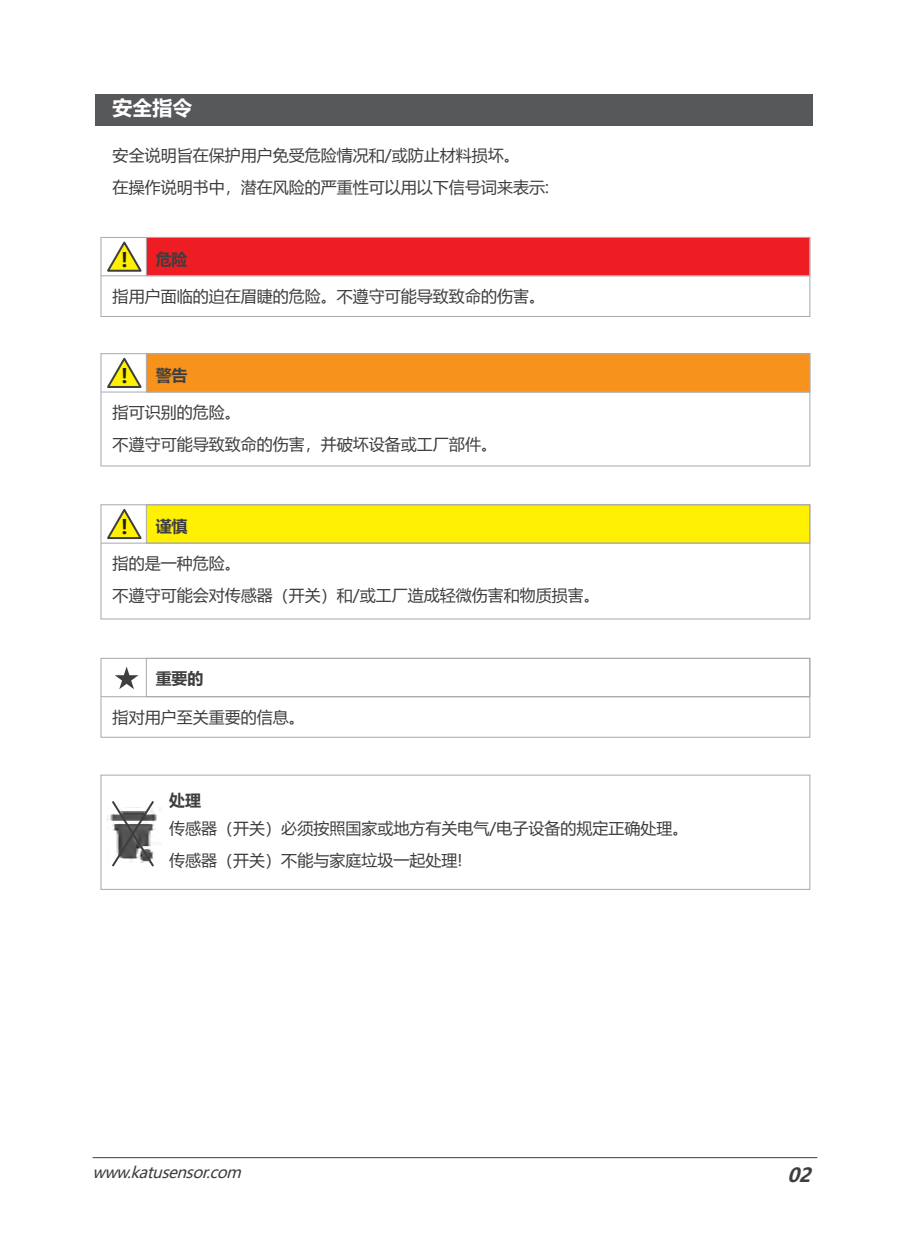
<style>
.page{position:relative;width:908px;height:1248px;background:#fff}
.page>*{position:absolute;margin:0;border:0;box-sizing:border-box;transform-origin:0 0}
.t1{font:700 20px "Microsoft Ya Hei";color:#fff}
.t2{font:700 20px "Microsoft Ya Hei";color:#231f20}
.t3{font:italic 700 19.2px "Microsoft Ya Hei";color:#3e3e3f}
.t4{font:16px/32px "Microsoft Ya Hei";color:#3e3e3f}
.t5{font:700 16px "Microsoft Ya Hei";color:#3e3e3f}
.t6{font:italic 15.6px "Microsoft Ya Hei";color:#3e3e3f}
</style>
<div class="page">
<hr style="left:93px;top:1156px;width:724px;height:2px;background:#3e3e3f">
<div style="left:95px;top:94px;width:717px;height:31px;background:#57585a"></div>
<div style="left:146px;top:237px;width:664px;height:39px;background:#ee1d23"></div>
<div style="left:100px;top:237px;width:710px;height:80px;border:1px solid #a8a9ad"></div>
<hr style="left:101px;top:275px;width:708px;height:1px;background:#a8a9ad">
<svg style="left:105px;top:238px;width:39px;height:34px"></svg>
<div style="left:146px;top:353px;width:664px;height:39px;background:#f7931d"></div>
<div style="left:100px;top:353px;width:710px;height:113px;border:1px solid #a8a9ad"></div>
<hr style="left:101px;top:391px;width:708px;height:1px;background:#a8a9ad">
<svg style="left:107px;top:357px;width:35px;height:31px"></svg>
<div style="left:146px;top:504px;width:664px;height:39px;background:#fff101"></div>
<div style="left:100px;top:504px;width:710px;height:115px;border:1px solid #a8a9ad"></div>
<hr style="left:101px;top:542px;width:708px;height:1px;background:#a8a9ad">
<svg style="left:107px;top:509px;width:35px;height:31px"></svg>
<div style="left:100px;top:657px;width:710px;height:80px;border:1px solid #a8a9ad"></div>
<hr style="left:101px;top:696px;width:708px;height:1px;background:#a8a9ad">
<svg style="left:115px;top:666px;width:23px;height:23px"></svg>
<div style="left:100px;top:774px;width:710px;height:115px;border:1px solid #a8a9ad"></div>
<svg style="left:110px;top:801px;width:46px;height:66px"></svg>
<p class="t1" style="left:113px;top:94px;width:81px">安全指令</p>
<p class="t4" style="left:113px;top:139px;width:437px">安全说明旨在保护用户免受危险情况和/或防止材料损坏。<br>在操作说明书中，潜在风险的严重性可以用以下信号词来表示:</p>
<p class="t2" style="left:121px;top:246px;width:8px">!</p>
<p class="t5" style="left:156px;top:248px;width:33px">危险</p>
<p class="t4" style="left:113px;top:279px;width:433px">指用户面临的迫在眉睫的危险。不遵守可能导致致命的伤害。</p>
<p class="t2" style="left:121px;top:362px;width:8px">!</p>
<p class="t5" style="left:156px;top:364px;width:33px">警告</p>
<p class="t4" style="left:113px;top:396px;width:385px">指可识别的危险。<br>不遵守可能导致致命的伤害，并破坏设备或工厂部件。</p>
<p class="t2" style="left:121px;top:513px;width:8px">!</p>
<p class="t5" style="left:156px;top:515px;width:33px">谨慎</p>
<p class="t4" style="left:113px;top:547px;width:488px">指的是一种危险。<br>不遵守可能会对传感器（开关）和/或工厂造成轻微伤害和物质损害。</p>
<p class="t5" style="left:156px;top:667px;width:49px">重要的</p>
<p class="t4" style="left:113px;top:700px;width:193px">指对用户至关重要的信息。</p>
<p class="t5" style="left:169px;top:788px;width:33px">处理</p>
<p class="t4" style="left:169px;top:812px;width:520px">传感器（开关）必须按照国家或地方有关电气/电子设备的规定正确处理。传感器（开关）不能与家庭垃圾一起处理!</p>
<p class="t6" style="left:93px;top:1161px;width:155px">www.katusensor.com</p>
<p class="t3" style="left:787px;top:1161px;width:32px">02</p>
</div>
